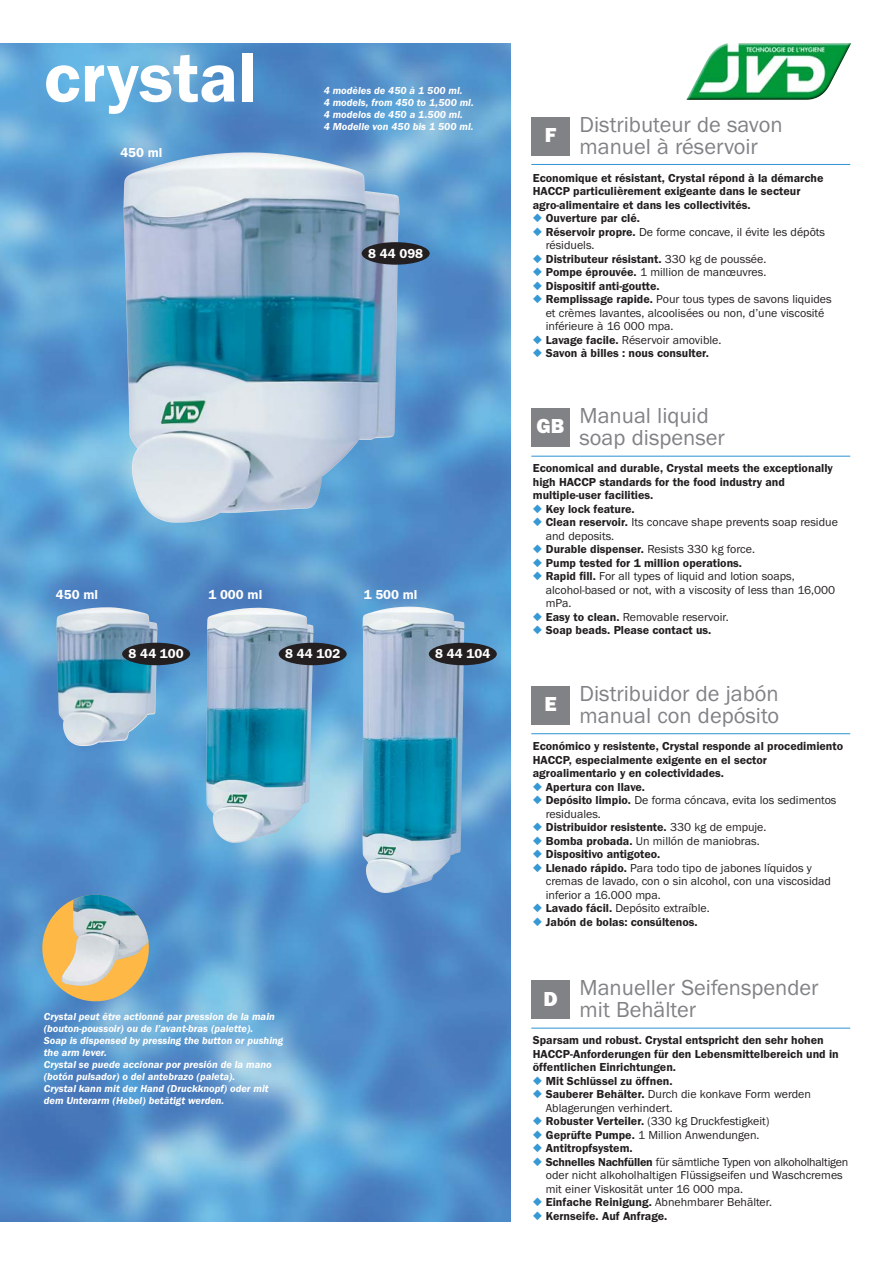
<style>
.page{position:relative;width:893px;height:1263px;background:#fff}
.page>*{position:absolute;margin:0;border:0;box-sizing:border-box;transform-origin:0 0}
.t1{font:600 72px "Franklin Gothic Itc T";letter-spacing:.005em;color:#fff}
.t2{font:22.5px/22.5px "Franklin Gothic Itc T";color:#808285}
.t3{font:800 21px "Franklin Gothic Itc T";color:#fff}
.t4{font:600 13.5px "Franklin Gothic Itc T";color:#fff}
.t5{font:12px/13.5px "Franklin Gothic Itc T";color:#231f20}
.t6{font:600 12px/13.5px "Franklin Gothic Itc T";color:#231f20}
.t7{font:italic 600 10.5px/12px "Franklin Gothic Itc T";color:#fff}
.s1{color:#3698d4}
.s2{font-weight:600}
.s3{font-weight:400}
</style>
<div class="page">
<img style="left:0;top:43px;width:510px;height:1178px">
<hr style="left:531px;top:164px;width:319px;height:1px;background:#3698d4">
<div style="left:531px;top:117px;width:39px;height:38px;background:#808285"></div>
<hr style="left:531px;top:456px;width:319px;height:1px;background:#3698d4">
<div style="left:531px;top:408px;width:39px;height:38px;background:#808285"></div>
<hr style="left:531px;top:733px;width:319px;height:1px;background:#3698d4">
<div style="left:531px;top:686px;width:39px;height:38px;background:#808285"></div>
<hr style="left:531px;top:1027px;width:319px;height:2px;background:#3698d4">
<div style="left:531px;top:980px;width:39px;height:39px;background:#808285"></div>
<img style="left:686px;top:43px;width:165px;height:57px">
<img style="left:123px;top:152px;width:277px;height:371px">
<div style="left:362px;top:242px;width:68px;height:23px;background:#231f20;border-radius:50%"></div>
<img style="left:56px;top:607px;width:101px;height:139px">
<img style="left:206px;top:608px;width:107px;height:235px">
<img style="left:362px;top:607px;width:102px;height:286px">
<div style="left:122px;top:643px;width:68px;height:22px;background:#231f20;border-radius:50%"></div>
<div style="left:279px;top:643px;width:68px;height:22px;background:#231f20;border-radius:50%"></div>
<div style="left:429px;top:643px;width:68px;height:22px;background:#231f20;border-radius:50%"></div>
<div style="left:42px;top:895px;width:107px;height:106px;background:#fdb845;border-radius:50%"></div>
<img style="left:61px;top:895px;width:88px;height:91px">
<h1 class="t1" style="left:44px;top:54px;width:215px">crystal</h1>
<p class="t4" style="left:120px;top:148px;width:44px">450 ml</p>
<p class="t7" style="left:324px;top:86px;width:152px">4 modèles de 450 à 1 500 ml.<br>4 models, from 450 to 1,500 ml.<br>4 modelos de 450 a 1.500 ml.<br>4 Modelle von 450 bis 1 500 ml.</p>
<p class="t4" style="left:368px;top:249px;width:57px">8 44 098</p>
<p class="t4" style="left:56px;top:590px;width:44px">450 ml</p>
<p class="t4" style="left:208px;top:590px;width:55px">1 000 ml</p>
<p class="t4" style="left:364px;top:590px;width:55px">1 500 ml</p>
<p class="t4" style="left:129px;top:649px;width:57px">8 44 100</p>
<p class="t4" style="left:285px;top:649px;width:57px">8 44 102</p>
<p class="t4" style="left:435px;top:649px;width:57px">8 44 104</p>
<p class="t7" style="left:44px;top:1011px;width:241px">Crystal peut être actionné par pression de la main (bouton-poussoir) ou de l’avant-bras (palette).<br>Soap is dispensed by pressing the button or pushing the arm lever.<br>Crystal se puede accionar por presión de la mano (botón pulsador) o del antebrazo (paleta).<br>Crystal kann mit der Hand (Druckknopf) oder mit dem Unterarm (Hebel) betätigt werden.</p>
<h2 class="t2" style="left:579px;top:115px;width:205px">Distributeur de savon manuel à réservoir</h2>
<p class="t6" style="left:533px;top:172px;width:292px">Economique et résistant, Crystal répond à la démarche<br>HACCP particulièrement exigeante dans le secteur agro-alimentaire et dans les collectivités.</p>
<p class="t6" style="left:533px;top:212px;width:109px"><span class="s1">◆</span> Ouverture par clé.</p>
<p class="t5" style="left:546px;top:226px;width:281px;text-indent:-13px"><span class="s1">◆</span> <span class="s2">Réservoir propre.</span> De forme concave, il évite les dépôts résiduels.</p>
<p class="t6" style="left:533px;top:253px;width:235px"><span class="s1">◆</span> Distributeur résistant. <span class="s3">330 kg de poussée.</span></p>
<p class="t5" style="left:533px;top:266px;width:235px"><span class="s1">◆</span> <span class="s2">Pompe éprouvée.</span> 1 million de manœuvres.</p>
<p class="t6" style="left:533px;top:280px;width:128px"><span class="s1">◆</span> Dispositif anti-goutte.</p>
<p class="t5" style="left:546px;top:293px;width:287px;text-indent:-13px"><span class="s1">◆</span> <span class="s2">Remplissage rapide.</span> Pour tous types de savons liquides et crèmes lavantes, alcoolisées ou non, d’une viscosité inférieure à 16 000 mpa.</p>
<p class="t5" style="left:533px;top:334px;width:190px"><span class="s1">◆</span> <span class="s2">Lavage facile.</span> Réservoir amovible.</p>
<p class="t6" style="left:533px;top:347px;width:178px"><span class="s1">◆</span> Savon à billes : nous consulter.</p>
<h3 class="t3" style="left:545px;top:128px;width:13px">F</h3>
<h2 class="t2" style="left:579px;top:406px;width:147px">Manual liquid soap dispenser</h2>
<p class="t6" style="left:533px;top:463px;width:301px">Economical and durable, Crystal meets the exceptionally high HACCP standards for the food industry and multiple-user facilities.</p>
<p class="t6" style="left:533px;top:503px;width:103px"><span class="s1">◆</span> Key lock feature.</p>
<p class="t5" style="left:546px;top:517px;width:294px;text-indent:-13px"><span class="s1">◆</span> <span class="s2">Clean reservoir.</span> Its concave shape prevents soap residue and deposits.</p>
<p class="t5" style="left:533px;top:544px;width:224px"><span class="s1">◆</span> <span class="s2">Durable dispenser.</span> Resists 330 kg force.</p>
<p class="t6" style="left:533px;top:557px;width:211px"><span class="s1">◆</span> Pump tested for 1 million operations.</p>
<p class="t5" style="left:546px;top:571px;width:291px;text-indent:-13px"><span class="s1">◆</span> <span class="s2">Rapid fill.</span> For all types of liquid and lotion soaps, alcohol-based or not, with a viscosity of less than 16,000 mPa.</p>
<p class="t5" style="left:533px;top:611px;width:197px"><span class="s1">◆</span> <span class="s2">Easy to clean.</span> Removable reservoir.</p>
<p class="t6" style="left:533px;top:625px;width:180px"><span class="s1">◆</span> Soap beads. Please contact us.</p>
<h3 class="t3" style="left:536px;top:420px;width:29px">GB</h3>
<h2 class="t2" style="left:579px;top:684px;width:201px">Distribuidor de jabón manual con depósito</h2>
<p class="t6" style="left:533px;top:741px;width:312px">Económico y resistente, Crystal responde al procedimiento<br>HACCP, especialmente exigente en el sector agroalimentario y en colectividades.</p>
<p class="t6" style="left:533px;top:781px;width:114px"><span class="s1">◆</span> Apertura con llave.</p>
<p class="t5" style="left:546px;top:795px;width:292px;text-indent:-13px"><span class="s1">◆</span> <span class="s2">Depósito limpio.</span> De forma cóncava, evita los sedimentos residuales.</p>
<p class="t6" style="left:533px;top:822px;width:235px"><span class="s1">◆</span> Distribuidor resistente. <span class="s3">330 kg de empuje.</span></p>
<p class="t5" style="left:533px;top:835px;width:228px"><span class="s1">◆</span> <span class="s2">Bomba probada.</span> Un millón de maniobras.</p>
<p class="t6" style="left:533px;top:849px;width:129px"><span class="s1">◆</span> Dispositivo antigoteo.</p>
<p class="t5" style="left:546px;top:862px;width:287px;text-indent:-13px"><span class="s1">◆</span> <span class="s2">Llenado rápido.</span> Para todo tipo de jabones líquidos y cremas de lavado, con o sin alcohol, con una viscosidad inferior a 16.000 mpa.</p>
<p class="t5" style="left:533px;top:903px;width:178px"><span class="s1">◆</span> <span class="s2">Lavado fácil.</span> Depósito extraíble.</p>
<p class="t6" style="left:533px;top:916px;width:166px"><span class="s1">◆</span> Jabón de bolas: consúltenos.</p>
<h3 class="t3" style="left:544px;top:697px;width:14px">E</h3>
<h2 class="t2" style="left:579px;top:978px;width:241px">Manueller Seifenspender mit Behälter</h2>
<p class="t6" style="left:533px;top:1034px;width:307px">Sparsam und robust. Crystal entspricht den sehr hohen<br>HACCP-Anforderungen für den Lebensmittelbereich und in öffentlichen Einrichtungen.</p>
<p class="t6" style="left:533px;top:1075px;width:141px"><span class="s1">◆</span> Mit Schlüssel zu öffnen.</p>
<p class="t5" style="left:546px;top:1088px;width:267px;text-indent:-13px"><span class="s1">◆</span> <span class="s2">Sauberer Behälter.</span> Durch die konkave Form werden<br>Ablagerungen verhindert.</p>
<p class="t5" style="left:533px;top:1115px;width:238px"><span class="s1">◆</span> <span class="s2">Robuster Verteiler.</span> (330 kg Druckfestigkeit)</p>
<p class="t5" style="left:533px;top:1129px;width:228px"><span class="s1">◆</span> <span class="s2">Geprüfte Pumpe.</span> 1 Million Anwendungen.</p>
<p class="t6" style="left:533px;top:1142px;width:101px"><span class="s1">◆</span> Antitropfsystem.</p>
<p class="t5" style="left:546px;top:1156px;width:304px;text-indent:-13px"><span class="s1">◆</span> <span class="s2">Schnelles Nachfüllen</span> für sämtliche Typen von alkoholhaltigen oder nicht alkoholhaltigen Flüssigseifen und Waschcremes mit einer Viskosität unter 16 000 mpa.</p>
<p class="t5" style="left:533px;top:1196px;width:241px"><span class="s1">◆</span> <span class="s2">Einfache Reinigung.</span> Abnehmbarer Behälter.</p>
<p class="t6" style="left:533px;top:1210px;width:136px"><span class="s1">◆</span> Kernseife. Auf Anfrage.</p>
<h3 class="t3" style="left:543px;top:992px;width:16px">D</h3>
</div>
